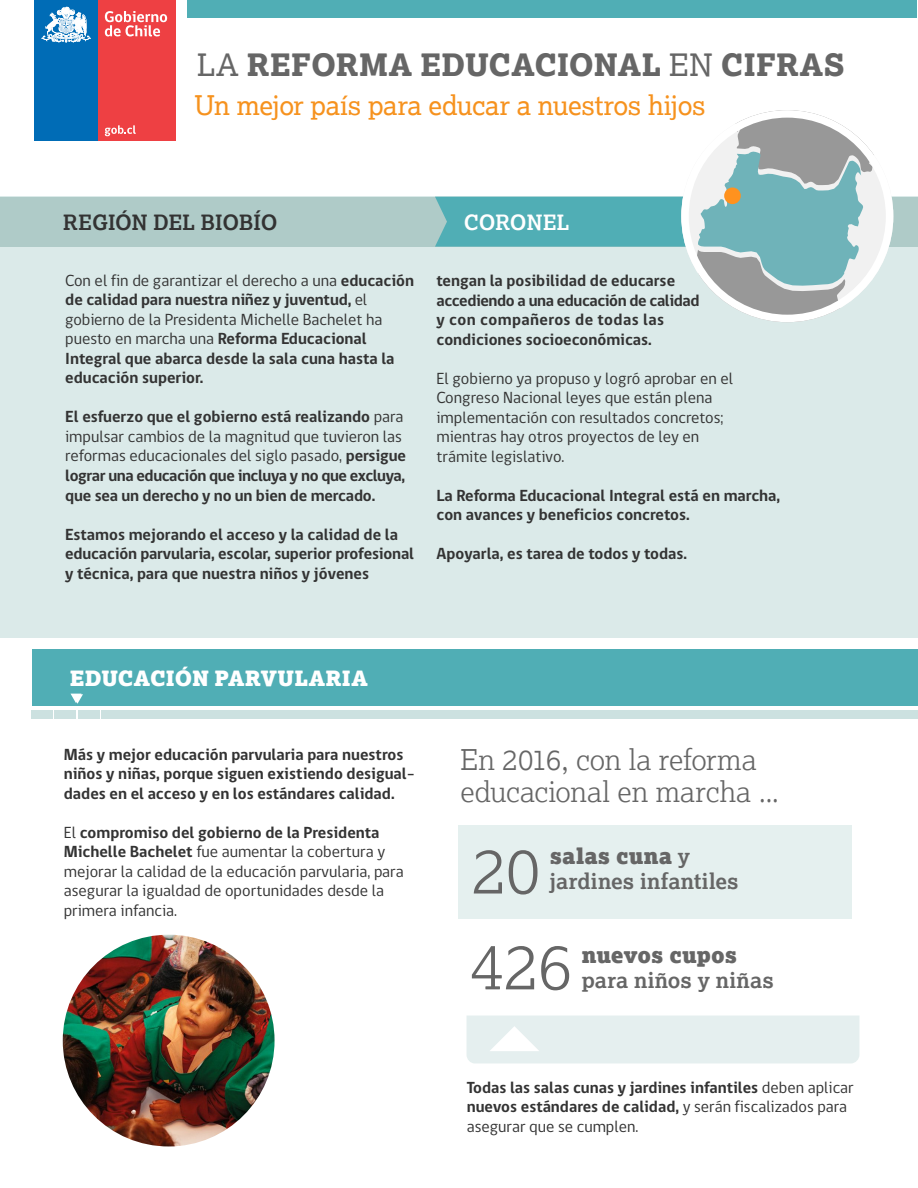
<style>
.page{position:relative;width:918px;height:1188px;background:#fff}
.page>*{position:absolute;margin:0;border:0;box-sizing:border-box;transform-origin:0 0}
.t1{font:300 63.45px "Lexia";color:#666}
.t2{font:800 30.75px "Lexia";letter-spacing:.005em;color:#666}
.t3{font:300 28.5px/31.5px "Lexia";letter-spacing:-.005em;color:#666}
.t4{font:27px "Lexia";letter-spacing:-.015em;color:#f6921e}
.t5{font:700 21.6px "Lexia";letter-spacing:.005em;color:#666}
.t6{font:900 21.6px "Lexia";letter-spacing:.005em;color:#666}
.t7{font:900 21px "Lexia";letter-spacing:.01em;color:#fff}
.t8{font:700 21px "Lexia";letter-spacing:-.005em;color:#333}
.t9{font:700 21px "Lexia";letter-spacing:-.005em;color:#fff}
.t10{font:700 16.5px/19.5px "gob CL";color:#333}
.t11{font:16.5px/19.5px "gob CL";color:#333}
.s1{font-weight:400}
.s2{font-weight:700}
</style>
<div class="page">
<div style="left:0;top:197px;width:918px;height:441px;background:#dbeae9"></div>
<div style="left:0;top:197px;width:918px;height:50px;background:#afcbc8"></div>
<div style="left:458px;top:825px;width:394px;height:94px;background:#e5f0ef"></div>
<div style="left:435px;top:196px;width:246px;height:51px;background:#50aeb5"></div>
<svg style="left:681px;top:110px;width:212px;height:212px"></svg>
<div style="left:724px;top:187px;width:17px;height:17px;background:#ff921e;border-radius:50%"></div>
<img style="left:63px;top:935px;width:212px;height:211px;border-radius:106px">
<div style="left:33px;top:650px;width:885px;height:56px;background:#50aeb5"></div>
<div style="left:31px;top:710px;width:22px;height:9px;background:#cce1e0"></div>
<div style="left:55px;top:710px;width:21px;height:9px;background:#cce1e0"></div>
<div style="left:78px;top:710px;width:21px;height:9px;background:#cce1e0"></div>
<div style="left:101px;top:710px;width:817px;height:9px;background:#cce1e0"></div>
<svg style="left:71px;top:694px;width:12px;height:10px"></svg>
<div style="left:466px;top:1016px;width:394px;height:48px;background:#e5efef"></div>
<div style="left:187px;top:0;width:730px;height:17px;background:#50aeb5"></div>
<div style="left:98px;top:0;width:77px;height:141px;background:#ee4043"></div>
<svg style="left:105px;top:11px;width:62px;height:25px"></svg>
<svg style="left:105px;top:125px;width:31px;height:11px"></svg>
<div style="left:34px;top:0;width:64px;height:141px;background:#006cb6"></div>
<svg style="left:42px;top:7px;width:49px;height:36px"></svg>
<h2 class="t2" style="left:197px;top:45px;width:649px"><span class="s1">LA</span> REFORMA EDUCACIONAL <span class="s1">EN</span> CIFRAS</h2>
<h3 class="t4" style="left:195px;top:88px;width:513px">Un mejor país para educar a nuestros hijos</h3>
<p class="t8" style="left:63px;top:209px;width:216px">REGIÓN DEL BIOBÍO</p>
<p class="t9" style="left:464px;top:209px;width:107px">CORONEL</p>
<p class="t10" style="left:65px;top:271px;width:350px"><span class="s1">Con el fin de garantizar el derecho a una</span> educación de calidad para nuestra niñez y juventud, <span class="s1">el gobierno de la Presidenta Michelle Bachelet ha puesto en marcha una</span> Reforma Educacional Integral que abarca desde la sala cuna hasta la educación superior.</p>
<p class="t10" style="left:65px;top:408px;width:342px">El esfuerzo que el gobierno está realizando <span class="s1">para impulsar cambios de la magnitud que tuvieron las reformas educacionales del siglo pasado,</span> persigue lograr una educación que incluya y no que excluya, que sea un derecho y no un bien de mercado.</p>
<p class="t10" style="left:65px;top:525px;width:350px">Estamos mejorando el acceso y la calidad de la educación parvularia, escolar, superior profesional y técnica, para que nuestra niños y jóvenes</p>
<p class="t10" style="left:436px;top:271px;width:265px">tengan la posibilidad de educarse accediendo a una educación de calidad y con compañeros de todas las condiciones socioeconómicas.</p>
<p class="t11" style="left:436px;top:369px;width:298px">El gobierno ya propuso y logró aprobar en el Congreso Nacional leyes que están plena implementación con resultados concretos; mientras hay otros proyectos de ley en trámite legislativo.</p>
<p class="t10" style="left:436px;top:486px;width:345px">La Reforma Educacional Integral está en marcha, con avances y beneficios concretos.</p>
<p class="t10" style="left:436px;top:544px;width:252px">Apoyarla, es tarea de todos y todas.</p>
<p class="t7" style="left:70px;top:664px;width:299px">EDUCACIÓN PARVULARIA</p>
<p class="t10" style="left:64px;top:745px;width:353px">Más y mejor educación parvularia para nuestros niños y niñas, porque siguen existiendo desigual&shy;dades en el acceso y en los estándares calidad.</p>
<p class="t11" style="left:64px;top:823px;width:341px">El <span class="s2">compromiso del gobierno de la Presidenta Michelle Bachelet</span> fue aumentar la cobertura y mejorar la calidad de la educación parvularia, para asegurar la igualdad de oportunidades desde la primera infancia.</p>
<h3 class="t3" style="left:460px;top:743px;width:320px">En 2016, con la reforma educacional en marcha ...</h3>
<h1 class="t1" style="left:472px;top:831px;width:70px">20</h1>
<h3 class="t6" style="left:550px;top:842px;width:142px">salas cuna <span class="s2">y</span></h3>
<h3 class="t5" style="left:550px;top:867px;width:190px">jardines infantiles</h3>
<h1 class="t1" style="left:470px;top:926px;width:104px">426</h1>
<h3 class="t6" style="left:582px;top:941px;width:157px">nuevos cupos</h3>
<h3 class="t5" style="left:582px;top:966px;width:194px">para niños y niñas</h3>
<p class="t10" style="left:467px;top:1078px;width:389px">Todas las salas cunas y jardines infantiles <span class="s1">deben aplicar </span>nuevos estándares de calidad, <span class="s1">y serán fiscalizados para asegurar que se cumplen.</span></p>
</div>
